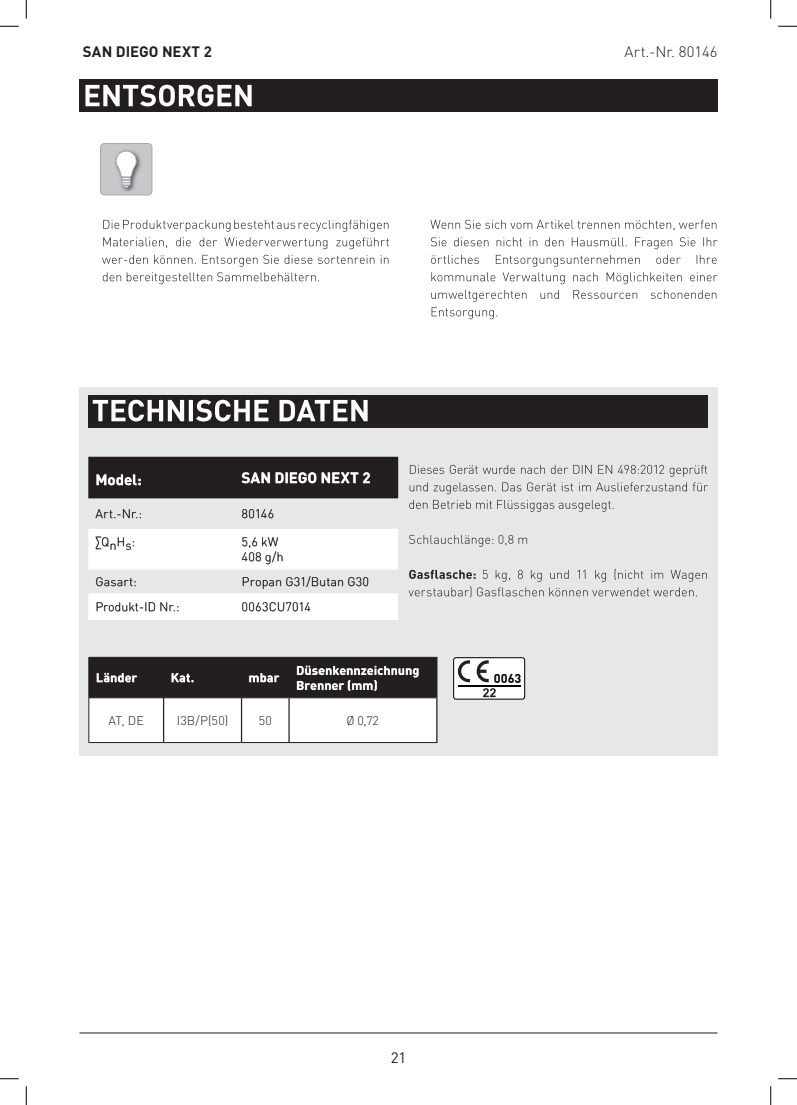
<style>
.page{position:relative;width:797px;height:1105px;background:#fff}
.page>*{position:absolute;margin:0;border:0;box-sizing:border-box;transform-origin:0 0}
.t1{font:700 15px "DIN Pro";color:#fff}
.t2{font:700 15px "DIN Pro";color:#231f20}
.t3{font:300 15px "DIN Pro";color:#231f20}
.t4{font:15px "DIN Pro";color:#231f20}
.t5{font:700 12.62px "DIN Offc";color:#000001}
.t6{font:300 12.5px/15px "DIN Pro";letter-spacing:.01em;color:#231f20}
.t7{font:700 12.5px/15px "DIN Pro";letter-spacing:.005em;color:#fff}
</style>
<div class="page">
<hr style="left:79px;top:1032px;width:638px;height:1px;background:#231f20">
<div style="left:79px;top:79px;width:638px;height:33px;background:#231f20"></div>
<svg style="left:85px;top:85px;width:167px;height:21px"></svg>
<div style="left:79px;top:387px;width:638px;height:368px;background:#e6e7e9"></div>
<div style="left:88px;top:396px;width:619px;height:32px;background:#231f20"></div>
<svg style="left:93px;top:400px;width:274px;height:21px"></svg>
<svg style="left:88px;top:529px;width:310px;height:91px"></svg>
<svg style="left:242px;top:509px;width:31px;height:9px"></svg>
<svg style="left:96px;top:509px;width:45px;height:9px"></svg>
<svg style="left:88px;top:457px;width:310px;height:41px;background:#312d2e"></svg>
<svg style="left:408px;top:569px;width:299px;height:28px"></svg>
<svg style="left:409px;top:535px;width:118px;height:12px"></svg>
<svg style="left:409px;top:500px;width:204px;height:12px"></svg>
<svg style="left:409px;top:465px;width:299px;height:29px"></svg>
<svg style="left:102px;top:255px;width:286px;height:29px"></svg>
<svg style="left:103px;top:220px;width:286px;height:29px"></svg>
<svg style="left:100px;top:143px;width:52px;height:52px;background:#c7c7c9"></svg>
<svg style="left:431px;top:290px;width:285px;height:29px"></svg>
<svg style="left:431px;top:255px;width:286px;height:29px"></svg>
<svg style="left:431px;top:237px;width:286px;height:12px"></svg>
<svg style="left:430px;top:220px;width:286px;height:10px"></svg>
<hr style="left:88px;top:657px;width:76px;height:1px;background:#231f20">
<hr style="left:88px;top:658px;width:1px;height:39px;background:#231f20">
<hr style="left:88px;top:697px;width:76px;height:1px;background:#231f20">
<hr style="left:88px;top:698px;width:1px;height:44px;background:#231f20">
<hr style="left:88px;top:742px;width:76px;height:1px;background:#231f20">
<hr style="left:164px;top:742px;width:77px;height:1px;background:#231f20">
<hr style="left:241px;top:742px;width:48px;height:1px;background:#231f20">
<hr style="left:289px;top:742px;width:148px;height:1px;background:#231f20">
<svg style="left:89px;top:657px;width:348px;height:85px;background:#9a9899"></svg>
<svg style="left:453px;top:657px;width:72px;height:43px;background:#cdcdcd"></svg>
<svg style="left:0;top:25px;width:19px;height:2px"></svg>
<svg style="left:778px;top:25px;width:19px;height:2px"></svg>
<svg style="left:0;top:1078px;width:19px;height:1px"></svg>
<svg style="left:778px;top:1078px;width:19px;height:1px"></svg>
<svg style="left:25px;top:0;width:2px;height:19px"></svg>
<svg style="left:25px;top:1086px;width:2px;height:19px"></svg>
<svg style="left:770px;top:0;width:1px;height:19px"></svg>
<svg style="left:770px;top:1086px;width:1px;height:19px"></svg>
<p class="t2" style="left:83px;top:40px;width:130px">SAN DIEGO NEXT 2</p>
<p class="t3" style="left:624px;top:40px;width:94px">Art.-Nr. 80146</p>
<p class="t1" style="left:95px;top:468px;width:48px">Model:</p>
<p class="t1" style="left:242px;top:466px;width:130px">SAN DIEGO NEXT 2</p>
<p class="t6" style="left:95px;top:505px;width:48px">Art.-Nr.:</p>
<p class="t6" style="left:242px;top:505px;width:34px">80146</p>
<p class="t6" style="left:95px;top:534px;width:41px">∑QnHs:</p>
<p class="t6" style="left:242px;top:534px;width:43px">5,6 kW<br>408 g/h</p>
<p class="t6" style="left:95px;top:573px;width:43px">Gasart:</p>
<p class="t6" style="left:242px;top:573px;width:129px">Propan G31/Butan G30</p>
<p class="t6" style="left:95px;top:599px;width:86px">Produkt-ID Nr.:</p>
<p class="t6" style="left:242px;top:599px;width:71px">0063CU7014</p>
<p class="t7" style="left:96px;top:669px;width:43px">Länder</p>
<p class="t7" style="left:171px;top:669px;width:25px">Kat.</p>
<p class="t7" style="left:249px;top:669px;width:32px">mbar</p>
<p class="t7" style="left:296px;top:662px;width:125px">Düsenkennzeichnung<br>Brenner (mm)</p>
<p class="t5" style="left:494px;top:670px;width:29px">0063</p>
<p class="t6" style="left:108px;top:712px;width:37px">AT, DE</p>
<p class="t6" style="left:177px;top:712px;width:53px">I3B/P(50)</p>
<p class="t6" style="left:259px;top:712px;width:15px">50</p>
<p class="t6" style="left:346px;top:712px;width:34px">Ø 0,72</p>
<p class="t4" style="left:391px;top:1046px;width:17px">21</p>
</div>
